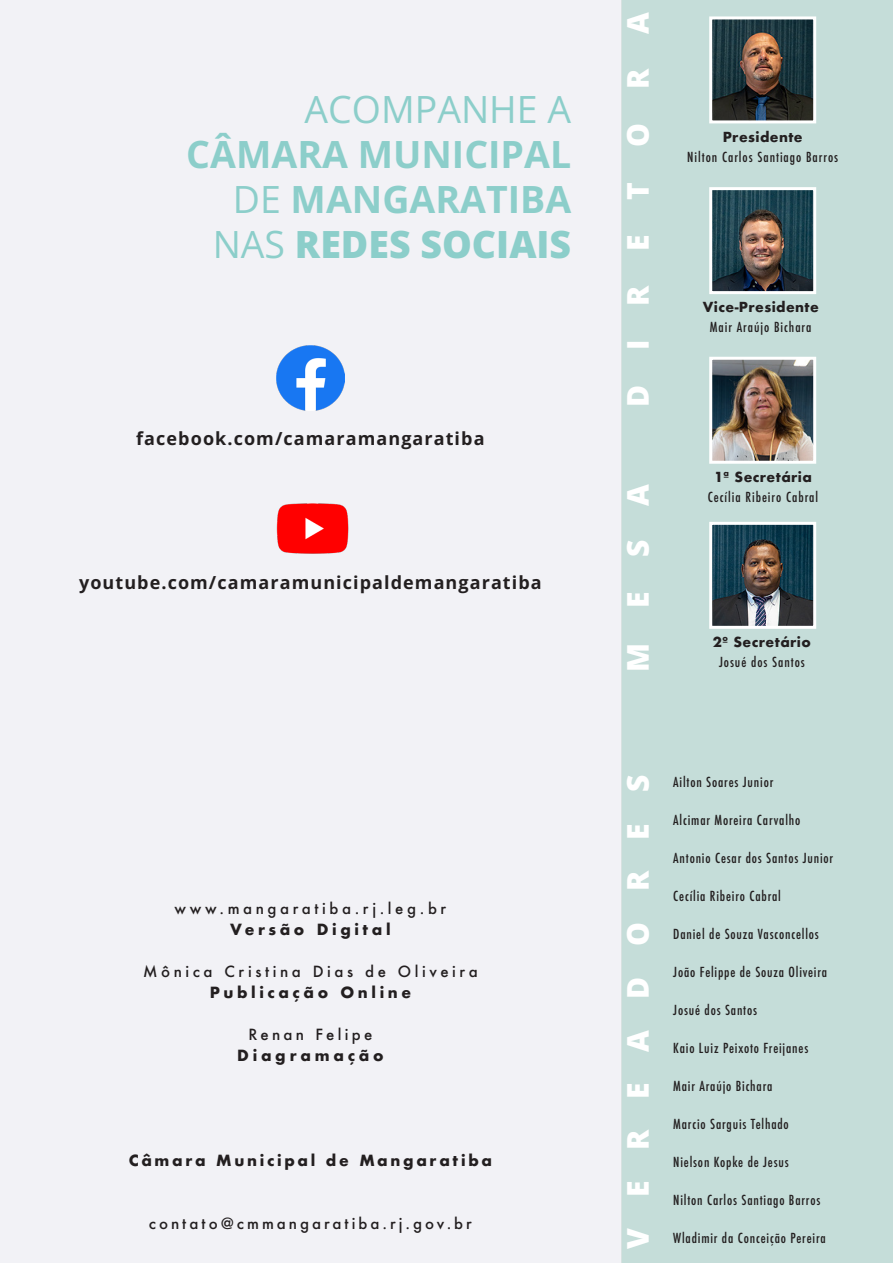
<style>
.page{position:relative;width:893px;height:1263px;background:#fff}
.page>*{position:absolute;margin:0;border:0;box-sizing:border-box;transform-origin:0 0}
.t1{font:700 37.5px/45px "Open Sans";color:#8cceca;text-align:right}
.t2{font:37.5px "Open Sans";color:#8cceca}
.t3{font:800 30px "Open Sans";letter-spacing:1.14em;color:#fff}
.t4{font:800 30px "Open Sans";letter-spacing:1.03em;color:#fff}
.t5{font:700 18px "Open Sans";letter-spacing:.06em;color:#231f20}
.t6{font:500 15px "Futura";letter-spacing:.24em;color:#231f20}
.t7{font:700 15px "Futura";letter-spacing:.24em;color:#231f20}
.t8{font:500 15px "Futura";letter-spacing:.2em;color:#231f20}
.t9{font:700 15px "Futura";letter-spacing:.18em;color:#231f20}
.t10{font:500 15px "Futura";letter-spacing:.22em;color:#231f20}
.t11{font:500 condensed 13.5px "Futura";letter-spacing:.06em;color:#231f20}
.t12{font:700 13.5px "Futura";letter-spacing:.03em;color:#231f20}
.s1{font-weight:400}
.s2{font-weight:800}
</style>
<div class="page">
<div style="left:621px;top:0;width:272px;height:1263px;background:#c5ddd9"></div>
<img style="left:713px;top:20px;width:99px;height:99px">
<div style="left:709px;top:16px;width:107px;height:107px;border:3px solid #fff"></div>
<img style="left:713px;top:191px;width:99px;height:99px">
<div style="left:709px;top:187px;width:107px;height:107px;border:3px solid #fff"></div>
<img style="left:713px;top:526px;width:99px;height:99px">
<div style="left:709px;top:522px;width:107px;height:107px;border:3px solid #fff"></div>
<img style="left:713px;top:361px;width:99px;height:99px">
<div style="left:709px;top:357px;width:107px;height:107px;border:3px solid #fff"></div>
<div style="left:0;top:0;width:621px;height:1263px;background:#f2f2f6"></div>
<img style="left:277px;top:345px;width:67px;height:66px">
<img style="left:276px;top:503px;width:73px;height:51px">
<h1 class="t2" style="left:305px;top:84px;width:268px">ACOMPANHE A</h1>
<h1 class="t1" style="left:186px;top:131px;width:386px">CÂMARA MUNICIPAL<br><span class="s1">DE</span> MANGARATIBA<br><span class="s1">NAS</span> <span class="s2">REDES SOCIAIS</span></h1>
<h3 class="t5" style="left:136px;top:426px;width:350px">facebook.com/camaramangaratiba</h3>
<h3 class="t5" style="left:79px;top:570px;width:464px">youtube.com/camaramunicipaldemangaratiba</h3>
<p class="t6" style="left:175px;top:898px;width:273px">www.mangaratiba.rj.leg.br</p>
<p class="t7" style="left:230px;top:919px;width:162px">Versão Digital</p>
<p class="t6" style="left:143px;top:961px;width:336px">Mônica Cristina Dias de Oliveira</p>
<p class="t7" style="left:210px;top:982px;width:203px">Publicação Online</p>
<p class="t10" style="left:248px;top:1024px;width:126px">Renan Felipe</p>
<p class="t7" style="left:237px;top:1045px;width:148px">Diagramação</p>
<p class="t9" style="left:129px;top:1150px;width:365px">Câmara Municipal de Mangaratiba</p>
<p class="t8" style="left:149px;top:1213px;width:324px">contato@cmmangaratiba.rj.gov.br</p>
<h2 class="t3" style="left:617px;top:407px;width:396px;rotate:-90deg">DIRETORA</h2>
<h2 class="t3" style="left:617px;top:672px;width:190px;rotate:-90deg">MESA</h2>
<p class="t12" style="left:723px;top:127px;width:81px">Presidente</p>
<p class="t11" style="left:687px;top:148px;width:152px">Nilton Carlos Santiago Barros</p>
<p class="t12" style="left:703px;top:297px;width:118px">Vice-Presidente</p>
<p class="t11" style="left:710px;top:318px;width:103px">Mair Araújo Bichara</p>
<p class="t12" style="left:714px;top:467px;width:99px">1ª Secretária</p>
<p class="t11" style="left:708px;top:488px;width:112px">Cecília Ribeiro Cabral</p>
<p class="t12" style="left:713px;top:632px;width:99px">2º Secretário</p>
<p class="t11" style="left:719px;top:653px;width:87px">Josué dos Santos</p>
<h2 class="t4" style="left:617px;top:1249px;width:475px;rotate:-90deg">VEREADORES</h2>
<p class="t11" style="left:673px;top:774px;width:102px">Ailton Soares Junior</p>
<p class="t11" style="left:673px;top:812px;width:129px">Alcimar Moreira Carvalho</p>
<p class="t11" style="left:673px;top:850px;width:161px">Antonio Cesar dos Santos Junior</p>
<p class="t11" style="left:673px;top:888px;width:109px">Cecília Ribeiro Cabral</p>
<p class="t11" style="left:673px;top:926px;width:147px">Daniel de Souza Vasconcellos</p>
<p class="t11" style="left:673px;top:964px;width:155px">João Felippe de Souza Oliveira</p>
<p class="t11" style="left:673px;top:1002px;width:85px">Josué dos Santos</p>
<p class="t11" style="left:673px;top:1040px;width:136px">Kaio Luiz Peixoto Freijanes</p>
<p class="t11" style="left:673px;top:1078px;width:101px">Mair Araújo Bichara</p>
<p class="t11" style="left:673px;top:1116px;width:117px">Marcio Sarguis Telhado</p>
<p class="t11" style="left:673px;top:1154px;width:117px">Nielson Kopke de Jesus</p>
<p class="t11" style="left:673px;top:1192px;width:149px">Nilton Carlos Santiago Barros</p>
<p class="t11" style="left:673px;top:1230px;width:154px">Wladimir da Conceição Pereira</p>
</div>
